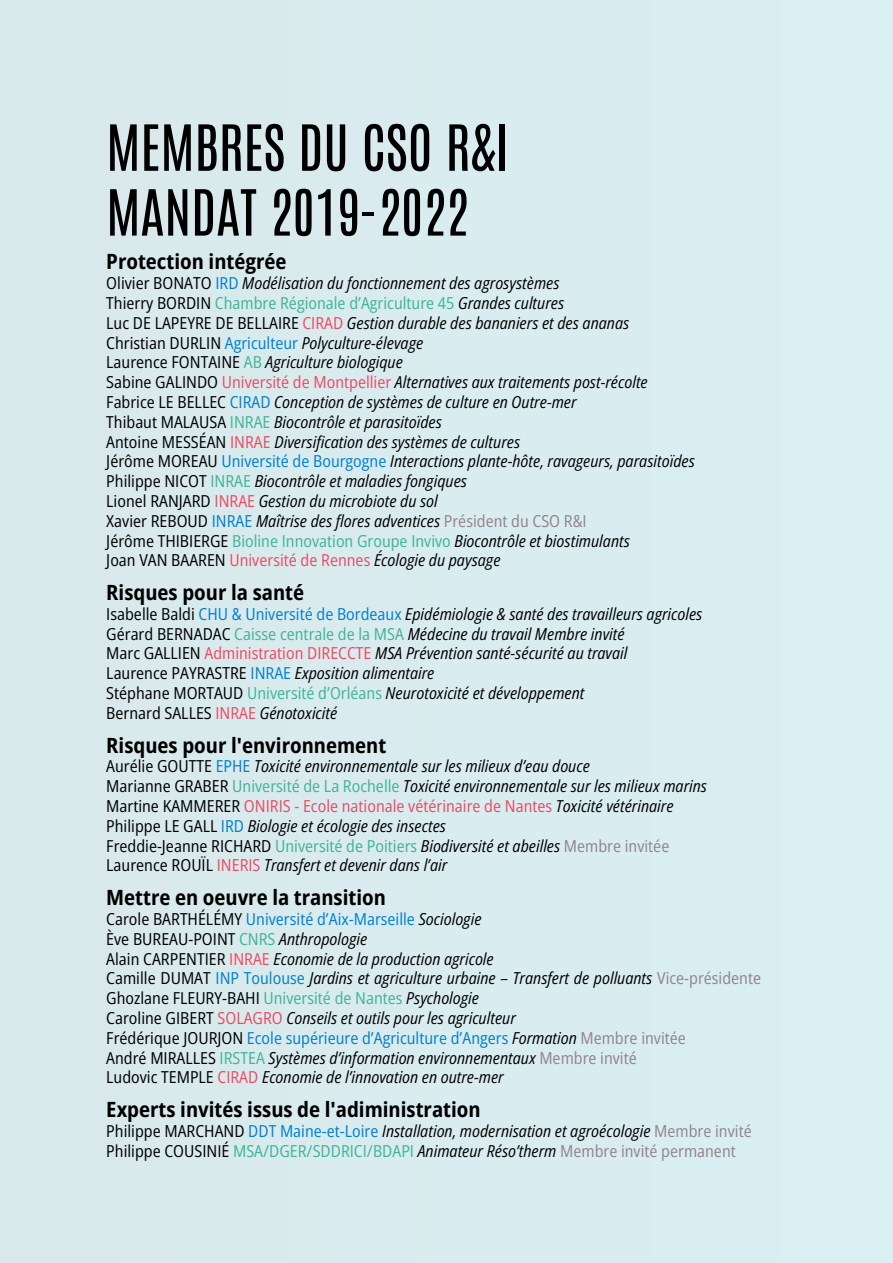
<style>
.page{position:relative;width:893px;height:1263px;background:#d9ecef}
.page>*{position:absolute;margin:0;border:0;box-sizing:border-box;transform-origin:0 0}
.t1{font:54px/64.8px "Antonio";color:#000}
.t2{font:700 semi-condensed 21px "Open Sans";color:#000}
.t3{font:italic semi-condensed 16.5px/19.8px "Open Sans";color:#000}
.s1{font-style:normal}
.s2{font-style:normal;color:#0081c9}
.s3{font-style:normal;color:#3fb498}
.s4{font-style:normal;color:#ea4b63}
.s5{font-style:normal;color:#92848b}
</style>
<div class="page">
<h1 class="t1" style="left:106px;top:116px;width:404px">MEMBRES DU CSO R&amp;I<br>MANDAT 2019-2022</h1>
<p class="t2" style="left:106px;top:247px;width:182px">Protection intégrée</p>
<p class="t3" style="left:106px;top:273px;width:590px"><span class="s1">Olivier BONATO</span> <span class="s2">IRD</span> Modélisation du fonctionnement des agrosystèmes<br><span class="s1">Thierry BORDIN</span> <span class="s3">Chambre Régionale d’Agriculture 45</span> Grandes cultures<br><span class="s1">Luc DE LAPEYRE DE BELLAIRE</span> <span class="s4">CIRAD</span> Gestion durable des bananiers et des ananas<br><span class="s1">Christian DURLIN</span> <span class="s2">Agriculteur</span> Polyculture-élevage<br><span class="s1">Laurence FONTAINE</span> <span class="s3">AB</span> Agriculture biologique<br><span class="s1">Sabine GALINDO</span> <span class="s4">Université de Montpellier</span> Alternatives aux traitements post-récolte <span class="s1">Fabrice LE BELLEC</span> <span class="s2">CIRAD</span> Conception de systèmes de culture en Outre-mer<br><span class="s1">Thibaut MALAUSA</span> <span class="s3">INRAE</span> Biocontrôle et parasitoïdes<br><span class="s1">Antoine MESSÉAN</span> <span class="s4">INRAE</span> Diversification des systèmes de cultures<br><span class="s1">Jérôme MOREAU</span> <span class="s2">Université de Bourgogne</span> Interactions plante-hôte, ravageurs, parasitoïdes <span class="s1">Philippe NICOT</span> <span class="s3">INRAE</span> Biocontrôle et maladies fongiques<br><span class="s1">Lionel RANJARD</span> <span class="s4">INRAE</span> Gestion du microbiote du sol<br><span class="s1">Xavier REBOUD</span> <span class="s2">INRAE</span> Maîtrise des flores adventices <span class="s5">Président du CSO R&amp;I<br></span><span class="s1">Jérôme THIBIERGE</span> <span class="s3">Bioline Innovation Groupe Invivo</span> Biocontrôle et biostimulants<br><span class="s1">Joan VAN BAAREN</span> <span class="s4">Université de Rennes</span> Écologie du paysage</p>
<p class="t2" style="left:106px;top:578px;width:199px">Risques pour la santé</p>
<p class="t3" style="left:106px;top:603px;width:598px"><span class="s1">Isabelle Baldi</span> <span class="s2">CHU &amp; Université de Bordeaux</span> Epidémiologie &amp; santé des travailleurs agricoles <span class="s1">Gérard BERNADAC</span> <span class="s3">Caisse centrale de la MSA</span> Médecine du travail Membre invité<br><span class="s1">Marc GALLIEN</span> <span class="s4">Administration DIRECCTE</span> MSA Prévention santé-sécurité au travail<br><span class="s1">Laurence PAYRASTRE</span> <span class="s2">INRAE</span> Exposition alimentaire<br><span class="s1">Stéphane MORTAUD</span> <span class="s3">Université d’Orléans</span> Neurotoxicité et développement<br><span class="s1">Bernard SALLES</span> <span class="s4">INRAE</span> Génotoxicité</p>
<p class="t2" style="left:106px;top:730px;width:281px">Risques pour l'environnement</p>
<p class="t3" style="left:106px;top:756px;width:602px"><span class="s1">Aurélie GOUTTE</span> <span class="s2">EPHE</span> Toxicité environnementale sur les milieux d’eau douce<br><span class="s1">Marianne GRABER</span> <span class="s3">Université de La Rochelle</span> Toxicité environnementale sur les milieux marins <span class="s1">Martine KAMMERER</span> <span class="s4">ONIRIS - Ecole nationale vétérinaire de Nantes</span> Toxicité vétérinaire <span class="s1">Philippe LE GALL</span> <span class="s2">IRD</span> Biologie et écologie des insectes<br><span class="s1">Freddie-Jeanne RICHARD</span> <span class="s3">Université de Poitiers</span> Biodiversité et abeilles <span class="s5">Membre invitée </span><span class="s1">Laurence ROUÏL</span> <span class="s4">INERIS</span> Transfert et devenir dans l’air</p>
<p class="t2" style="left:106px;top:883px;width:281px">Mettre en oeuvre la transition</p>
<p class="t3" style="left:106px;top:908px;width:656px"><span class="s1">Carole BARTHÉLÉMY</span> <span class="s2">Université d’Aix-Marseille</span> Sociologie<br><span class="s1">Ève BUREAU-POINT</span> <span class="s3">CNRS</span> Anthropologie<br><span class="s1">Alain CARPENTIER</span> <span class="s4">INRAE</span> Economie de la production agricole<br><span class="s1">Camille DUMAT</span> <span class="s2">INP Toulouse</span> Jardins et agriculture urbaine – Transfert de polluants <span class="s5">Vice-présidente </span><span class="s1">Ghozlane FLEURY-BAHI</span> <span class="s3">Université de Nantes</span> Psychologie<br><span class="s1">Caroline GIBERT</span> <span class="s4">SOLAGRO</span> Conseils et outils pour les agriculteur<br><span class="s1">Frédérique JOURJON</span> <span class="s2">Ecole supérieure d’Agriculture d’Angers</span> Formation <span class="s5">Membre invitée<br></span><span class="s1">André MIRALLES</span> <span class="s3">IRSTEA</span> Systèmes d’information environnementaux <span class="s5">Membre invité<br></span><span class="s1">Ludovic TEMPLE</span> <span class="s4">CIRAD</span> Economie de l’innovation en outre-mer</p>
<p class="t2" style="left:106px;top:1095px;width:376px">Experts invités issus de l'adiministration</p>
<p class="t3" style="left:106px;top:1120px;width:647px"><span class="s1">Philippe MARCHAND</span> <span class="s2">DDT Maine-et-Loire</span> Installation, modernisation et agroécologie <span class="s5">Membre invité<br></span><span class="s1">Philippe COUSINIÉ</span> <span class="s3">MSA/DGER/SDDRICI/BDAPI</span> Animateur Réso’therm <span class="s5">Membre invité permanent</span></p>
</div>
